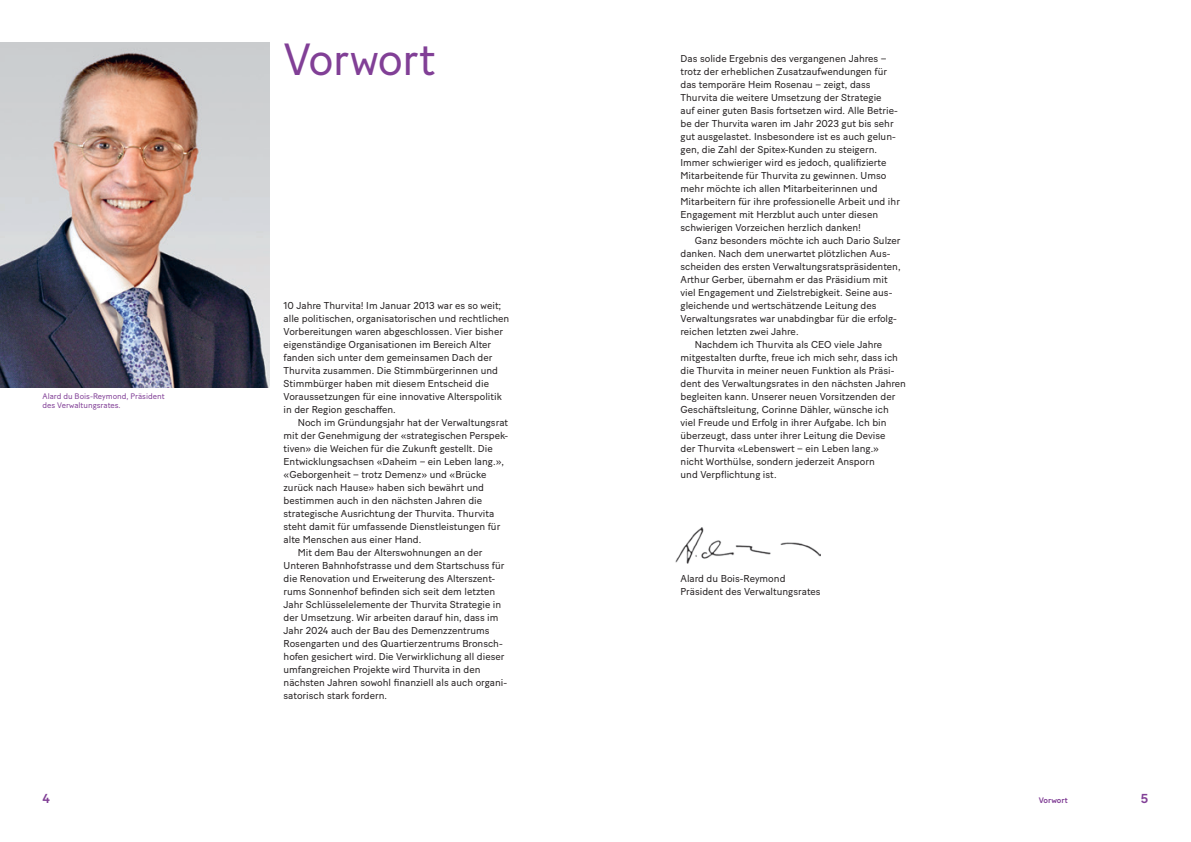
<style>
.page{position:relative;width:1191px;height:842px;background:#fff}
.page>*{position:absolute;margin:0;border:0;box-sizing:border-box;transform-origin:0 0}
.t1{font:45px "Baton Turbo";letter-spacing:-.02em;color:#813f96}
.t2{font:500 13px "Baton Turbo";color:#813f96}
.t3{font:10px/13px "Baton Turbo";color:#231f20}
.t4{font:8px/9px "Baton Turbo";color:#813f96}
.t5{font:500 8px "Baton Turbo";color:#813f96}
</style>
<div class="page">
<img style="left:0;top:43px;width:269px;height:344px">
<img style="left:675px;top:527px;width:145px;height:36px">
<p class="t4" style="left:43px;top:391px;width:124px">Alard du Bois-Reymond, Präsident des Verwaltungsrates.</p>
<h1 class="t1" style="left:283px;top:25px;width:153px">Vorwort</h1>
<p class="t3" style="left:283px;top:298px;width:227px">10 Jahre Thurvita! Im Januar 2013 war es so weit; alle politischen, organisatorischen und rechtlichen Vorbereitungen waren abgeschlossen. Vier bisher eigenständige Organisationen im Bereich Alter fanden sich unter dem gemeinsamen Dach der Thurvita zusammen. Die Stimmbürgerinnen und Stimmbürger haben mit diesem Entscheid die Voraussetzungen für eine innovative Alterspolitik in der Region geschaffen.</p>
<p class="t3" style="left:298px;top:415px;width:212px">Noch im Gründungsjahr hat der Verwaltungsrat</p>
<p class="t3" style="left:283px;top:428px;width:226px">mit der Genehmigung der «strategischen Perspek-</p>
<p class="t3" style="left:283px;top:441px;width:211px">tiven» die Weichen für die Zukunft gestellt. Die</p>
<p class="t3" style="left:283px;top:454px;width:222px">Entwicklungsachsen «Daheim – ein Leben lang.»,</p>
<p class="t3" style="left:283px;top:467px;width:204px">«Geborgenheit – trotz Demenz» und «Brücke</p>
<p class="t3" style="left:283px;top:480px;width:202px">zurück nach Hause» haben sich bewährt und</p>
<p class="t3" style="left:283px;top:493px;width:200px">bestimmen auch in den nächsten Jahren die</p>
<p class="t3" style="left:283px;top:506px;width:212px">strategische Ausrichtung der Thurvita. Thurvita</p>
<p class="t3" style="left:283px;top:519px;width:218px">steht damit für umfassende Dienstleistungen für</p>
<p class="t3" style="left:283px;top:532px;width:139px">alte Menschen aus einer Hand.</p>
<p class="t3" style="left:298px;top:545px;width:186px">Mit dem Bau der Alterswohnungen an der</p>
<p class="t3" style="left:283px;top:558px;width:222px">Unteren Bahnhofstrasse und dem Startschuss für</p>
<p class="t3" style="left:283px;top:571px;width:213px">die Renovation und Erweiterung des Alterszent-</p>
<p class="t3" style="left:283px;top:584px;width:213px">rums Sonnenhof befinden sich seit dem letzten</p>
<p class="t3" style="left:283px;top:597px;width:219px">Jahr Schlüsselelemente der Thurvita Strategie in</p>
<p class="t3" style="left:283px;top:610px;width:216px">der Umsetzung. Wir arbeiten darauf hin, dass im</p>
<p class="t3" style="left:283px;top:623px;width:207px">Jahr 2024 auch der Bau des Demenzzentrums</p>
<p class="t3" style="left:283px;top:636px;width:221px">Rosengarten und des Quartierzentrums Bronsch-</p>
<p class="t3" style="left:283px;top:649px;width:222px">hofen gesichert wird. Die Verwirklichung all dieser</p>
<p class="t3" style="left:283px;top:662px;width:198px">umfangreichen Projekte wird Thurvita in den</p>
<p class="t3" style="left:283px;top:675px;width:225px">nächsten Jahren sowohl finanziell als auch organi-</p>
<p class="t3" style="left:283px;top:688px;width:105px">satorisch stark fordern.</p>
<p class="t3" style="left:680px;top:51px;width:221px">Das solide Ergebnis des vergangenen Jahres – trotz der erheblichen Zusatzaufwendungen für das temporäre Heim Rosenau – zeigt, dass Thurvita die weitere Umsetzung der Strategie<br>auf einer guten Basis fortsetzen wird. Alle Betrie&shy;be der Thurvita waren im Jahr 2023 gut bis sehr gut ausgelastet. Insbesondere ist es auch gelun&shy;gen, die Zahl der Spitex-Kunden zu steigern.<br>Immer schwieriger wird es jedoch, qualifizierte Mitarbeitende für Thurvita zu gewinnen. Umso mehr möchte ich allen Mitarbeiterinnen und Mitarbeitern für ihre professionelle Arbeit und ihr Engagement mit Herzblut auch unter diesen schwierigen Vorzeichen herzlich danken!</p>
<p class="t3" style="left:694px;top:233px;width:207px">Ganz besonders möchte ich auch Dario Sulzer</p>
<p class="t3" style="left:680px;top:246px;width:211px">danken. Nach dem unerwartet plötzlichen Aus-</p>
<p class="t3" style="left:680px;top:259px;width:221px">scheiden des ersten Verwaltungsratspräsidenten,</p>
<p class="t3" style="left:680px;top:272px;width:209px">Arthur Gerber, übernahm er das Präsidium mit</p>
<p class="t3" style="left:680px;top:285px;width:213px">viel Engagement und Zielstrebigkeit. Seine aus-</p>
<p class="t3" style="left:680px;top:298px;width:197px">gleichende und wertschätzende Leitung des</p>
<p class="t3" style="left:680px;top:311px;width:218px">Verwaltungsrates war unabdingbar für die erfolg-</p>
<p class="t3" style="left:680px;top:324px;width:119px">reichen letzten zwei Jahre.</p>
<p class="t3" style="left:694px;top:337px;width:189px">Nachdem ich Thurvita als CEO viele Jahre</p>
<p class="t3" style="left:680px;top:350px;width:219px">mitgestalten durfte, freue ich mich sehr, dass ich</p>
<p class="t3" style="left:680px;top:363px;width:215px">die Thurvita in meiner neuen Funktion als Präsi-</p>
<p class="t3" style="left:680px;top:376px;width:227px">dent des Verwaltungsrates in den nächsten Jahren</p>
<p class="t3" style="left:680px;top:389px;width:216px">begleiten kann. Unserer neuen Vorsitzenden der</p>
<p class="t3" style="left:680px;top:402px;width:210px">Geschäftsleitung, Corinne Dähler, wünsche ich</p>
<p class="t3" style="left:680px;top:415px;width:207px">viel Freude und Erfolg in ihrer Aufgabe. Ich bin</p>
<p class="t3" style="left:680px;top:428px;width:206px">überzeugt, dass unter ihrer Leitung die Devise</p>
<p class="t3" style="left:680px;top:441px;width:200px">der Thurvita «Lebenswert – ein Leben lang.»</p>
<p class="t3" style="left:680px;top:454px;width:196px">nicht Worthülse, sondern jederzeit Ansporn</p>
<p class="t3" style="left:680px;top:467px;width:98px">und Verpflichtung ist.</p>
<p class="t3" style="left:680px;top:571px;width:142px">Alard du Bois-Reymond<br>Präsident des Verwaltungsrates</p>
<h2 class="t2" style="left:43px;top:789px;width:9px">4</h2>
<p class="t5" style="left:1038px;top:794px;width:30px">Vorwort</p>
<h2 class="t2" style="left:1141px;top:789px;width:9px">5</h2>
</div>
